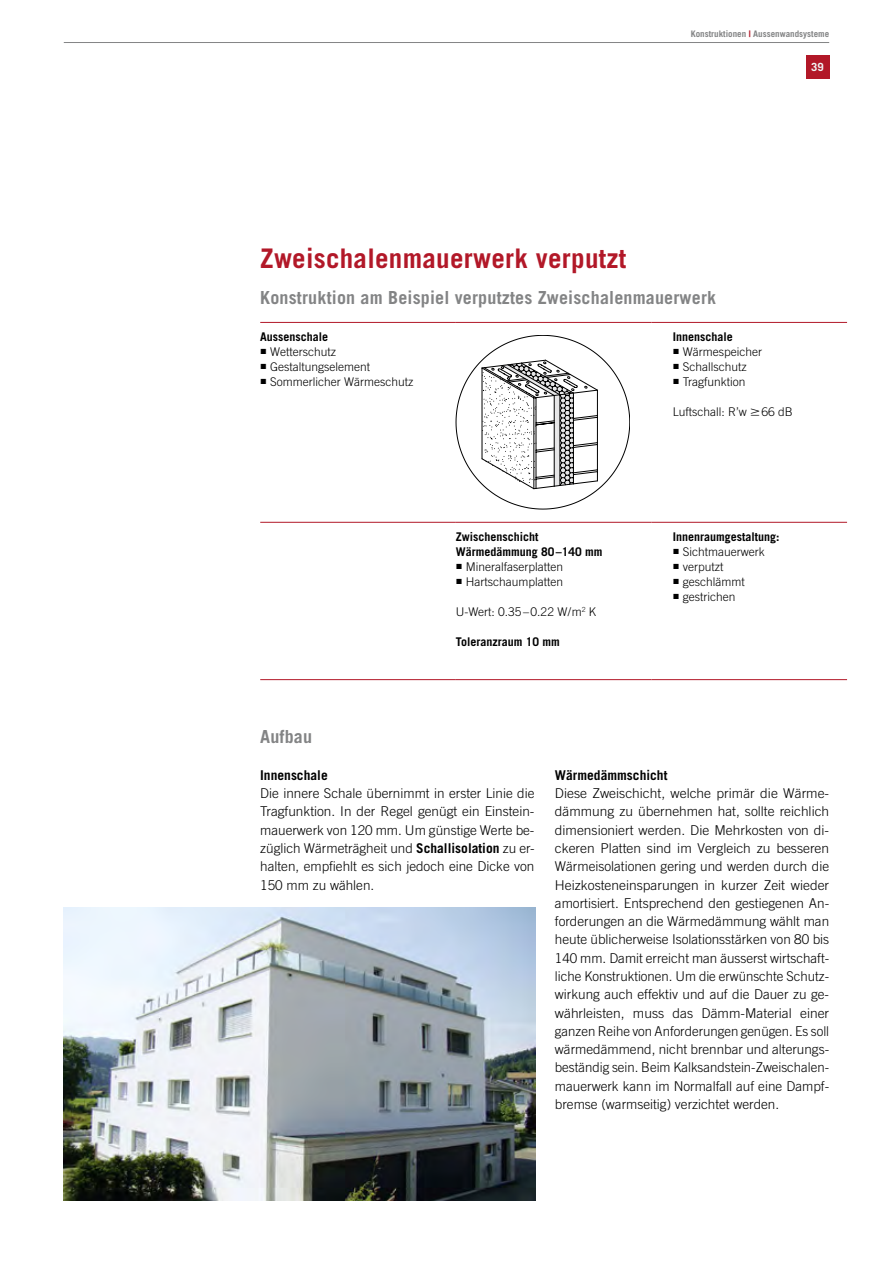
<style>
.page{position:relative;width:893px;height:1263px;background:#fff}
.page>*{position:absolute;margin:0;border:0;box-sizing:border-box;transform-origin:0 0}
.t1{font:700 27px "Trade Gothic";letter-spacing:.01em;color:#b21828}
.t2{font:700 18px "Trade Gothic";letter-spacing:.01em;color:#838485}
.t3{font:300 13.5px/18.3px "Trade Gothic";color:#000;text-align:justify}
.t4{font:700 13.5px "Trade Gothic";color:#000}
.t5{font:300 12px "Trade Gothic";color:#000}
.t6{font:700 12px/15px "Trade Gothic";color:#000}
.t7{font:700 11.25px "Trade Gothic";color:#f1f5f5}
.t8{font:700 9px "Trade Gothic";color:#838485}
.s1{color:#b21828}
.s2{font-weight:700}
</style>
<div class="page">
<div style="left:806px;top:55px;width:23px;height:24px;background:#b21828"></div>
<hr style="left:64px;top:42px;width:765px;height:1px;background:#838485">
<hr style="left:260px;top:322px;width:196px;height:1px;background:#b21828">
<hr style="left:456px;top:322px;width:195px;height:1px;background:#b21828">
<hr style="left:651px;top:322px;width:196px;height:1px;background:#b21828">
<hr style="left:260px;top:522px;width:196px;height:1px;background:#b21828">
<hr style="left:456px;top:522px;width:195px;height:1px;background:#b21828">
<hr style="left:651px;top:522px;width:196px;height:1px;background:#b21828">
<hr style="left:260px;top:679px;width:196px;height:1px;background:#b21828">
<hr style="left:456px;top:679px;width:195px;height:1px;background:#b21828">
<hr style="left:651px;top:679px;width:196px;height:1px;background:#b21828">
<svg style="left:456px;top:335px;width:174px;height:174px"></svg>
<img style="left:64px;top:908px;width:472px;height:292px">
<p class="t8" style="left:691px;top:28px;width:140px">Konstruktionen <span class="s1">|</span> Aussenwandsysteme</p>
<p class="t7" style="left:811px;top:60px;width:14px">39</p>
<h1 class="t1" style="left:260px;top:242px;width:368px">Zweischalenmauerwerk verputzt</h1>
<h2 class="t2" style="left:260px;top:287px;width:457px">Konstruktion am Beispiel verputztes Zweischalenmauerwerk</h2>
<p class="t6" style="left:260px;top:329px;width:69px">Aussenschale</p>
<p class="t5" style="left:260px;top:344px;width:77px">▪ Wetterschutz</p>
<p class="t5" style="left:260px;top:359px;width:112px">▪ Gestaltungselement</p>
<p class="t5" style="left:260px;top:374px;width:155px">▪ Sommerlicher Wärmeschutz</p>
<p class="t6" style="left:456px;top:529px;width:148px">Zwischenschicht<br>Wärmedämmung 80–140 mm</p>
<p class="t5" style="left:456px;top:559px;width:109px">▪ Mineralfaserplatten</p>
<p class="t5" style="left:456px;top:574px;width:109px">▪ Hartschaumplatten</p>
<p class="t5" style="left:456px;top:604px;width:142px">U-Wert: 0.35–0.22 W/m<sup>2</sup> K</p>
<p class="t6" style="left:456px;top:634px;width:106px">Toleranzraum 10 mm</p>
<p class="t6" style="left:673px;top:329px;width:61px">Innenschale</p>
<p class="t5" style="left:673px;top:344px;width:91px">▪ Wärmespeicher</p>
<p class="t5" style="left:673px;top:359px;width:76px">▪ Schallschutz</p>
<p class="t5" style="left:673px;top:374px;width:74px">▪ Tragfunktion</p>
<p class="t5" style="left:673px;top:404px;width:122px">Luftschall: R’w ≥66 dB</p>
<p class="t6" style="left:673px;top:529px;width:108px">Innenraumgestaltung:</p>
<p class="t5" style="left:673px;top:544px;width:94px">▪ Sichtmauerwerk</p>
<p class="t5" style="left:673px;top:559px;width:52px">▪ verputzt</p>
<p class="t5" style="left:673px;top:574px;width:73px">▪ geschlämmt</p>
<p class="t5" style="left:673px;top:589px;width:64px">▪ gestrichen</p>
<h2 class="t2" style="left:260px;top:726px;width:53px">Aufbau</h2>
<p class="t4" style="left:260px;top:767px;width:69px">Innenschale</p>
<p class="t3" style="left:260px;top:784px;width:276px">Die innere Schale übernimmt in erster Linie die Tragfunktion. In der Regel genügt ein Einstein&shy;mauerwerk von 120 mm. Um günstige Werte be&shy;züglich Wärmeträgheit und <span class="s2">Schallisolation</span> zu er&shy;halten, empfiehlt es sich jedoch eine Dicke von 150 mm zu wählen.</p>
<p class="t4" style="left:555px;top:767px;width:114px">Wärmedämmschicht</p>
<p class="t3" style="left:555px;top:784px;width:276px">Diese Zweischicht, welche primär die Wärme&shy;dämmung zu übernehmen hat, sollte reichlich dimensioniert werden. Die Mehrkosten von di&shy;ckeren Platten sind im Vergleich zu besseren Wärmeisolationen gering und werden durch die Heizkosteneinsparungen in kurzer Zeit wieder amortisiert. Entsprechend den gestiegenen An&shy;forderungen an die Wärmedämmung wählt man heute üblicherweise Isolationsstärken von 80 bis 140 mm. Damit erreicht man äusserst wirtschaft&shy;liche Konstruktionen. Um die erwünschte Schutz&shy;wirkung auch effektiv und auf die Dauer zu ge&shy;währleisten, muss das Dämm-Material einer ganzen Reihe von Anforderungen genügen. Es soll wärmedämmend, nicht brennbar und alterungs&shy;beständig sein. Beim Kalksandstein-Zweischalen&shy;mauerwerk kann im Normalfall auf eine Dampf&shy;bremse (warmseitig) verzichtet werden.</p>
</div>
